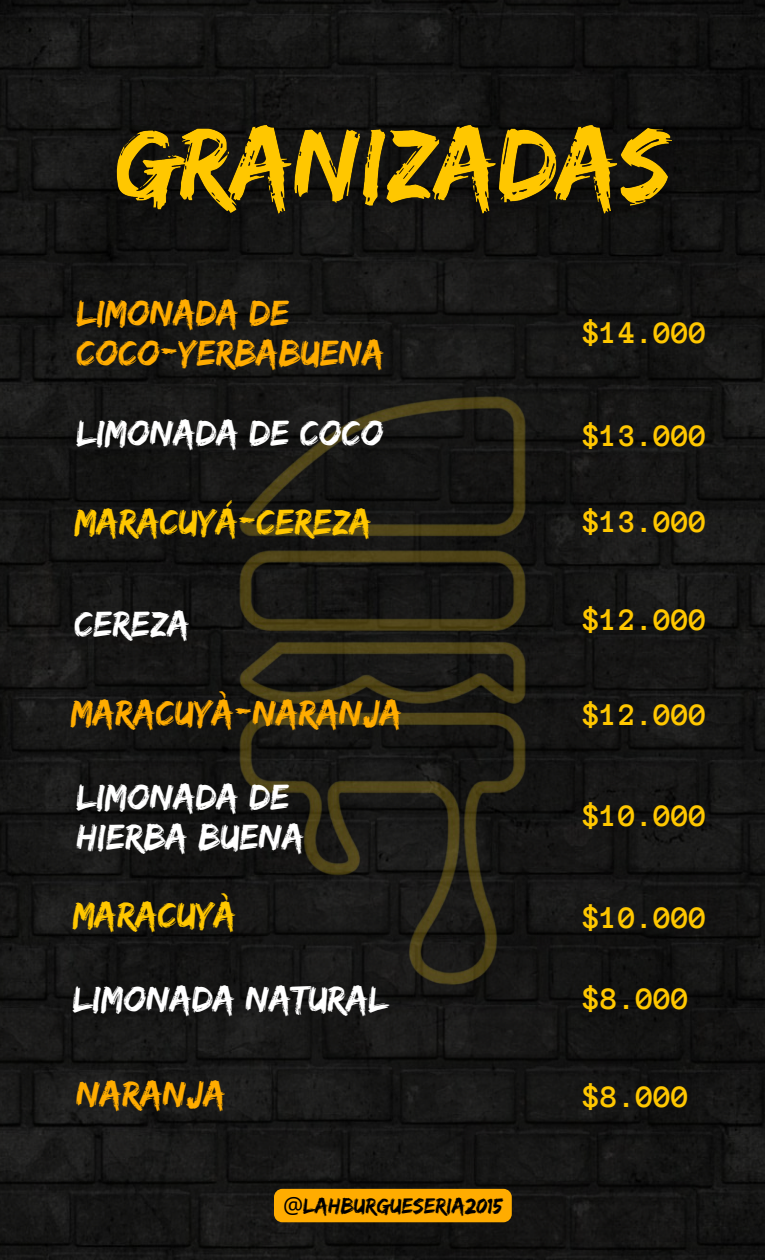
<style>
.page{position:relative;width:765px;height:1260px;background:#fff}
.page>*{position:absolute;margin:0;border:0;box-sizing:border-box;transform-origin:0 0}
.t1{font:37.5px/40.2px "Edo";letter-spacing:.005em;color:#fff}
.t2{font:37.5px/40.2px "Edo";letter-spacing:.005em;color:#ffac00}
.t3{font:37.5px "Edo";letter-spacing:.005em;color:#ffc700}
.t4{font:700 32.5px "Anonymous Pro";color:#ffc700}
.t5{font:22.5px "Edo";letter-spacing:.005em;color:#000}
.s1{font-family:"Noto Sans"}
</style>
<div class="page">
<img style="left:0;top:0;width:765px;height:1260px">
<img style="left:67px;top:375px;width:631px;height:632px">
<div style="left:274px;top:1189px;width:238px;height:33px;background:#ffac00"></div>
<img style="left:89px;top:101px;width:610px;height:144px">
<h2 class="t2" style="left:76px;top:292px;width:310px">LIMONADA DE<br>COCO-YERBABUENA</h2>
<h3 class="t4" style="left:583px;top:316px;width:126px">$14.000</h3>
<h3 class="t1" style="left:76px;top:412px;width:309px">LIMONADA DE COCO</h3>
<h2 class="t4" style="left:583px;top:419px;width:126px">$13.000</h2>
<h2 class="t3" style="left:75px;top:501px;width:299px">MARACUYÁ-CEREZA</h2>
<p class="t4" style="left:583px;top:506px;width:126px">$13.000</p>
<h3 class="t1" style="left:75px;top:603px;width:117px">CEREZA</h3>
<h3 class="t4" style="left:583px;top:604px;width:126px">$12.000</h3>
<h2 class="t2" style="left:71px;top:692px;width:333px">MARACUYÀ-NARANJA</h2>
<h3 class="t1" style="left:76px;top:775px;width:229px">LIMONADA DE<br>HIERBA BUENA</h3>
<h2 class="t3" style="left:73px;top:893px;width:165px">MARACUYÀ</h2>
<h3 class="t1" style="left:73px;top:978px;width:317px">LIMONADA NATURAL</h3>
<h3 class="t2" style="left:76px;top:1073px;width:151px">NARANJA</h3>
<h2 class="t5" style="left:283px;top:1193px;width:221px"><span class="s1">@</span>LAHBURGUESERIA2015</h2>
<p class="t4" style="left:583px;top:699px;width:126px">$12.000</p>
<h3 class="t4" style="left:583px;top:800px;width:126px">$10.000</h3>
<h2 class="t4" style="left:583px;top:901px;width:126px">$10.000</h2>
<h2 class="t4" style="left:583px;top:982px;width:108px">$8.000</h2>
<h3 class="t4" style="left:583px;top:1081px;width:108px">$8.000</h3>
</div>
